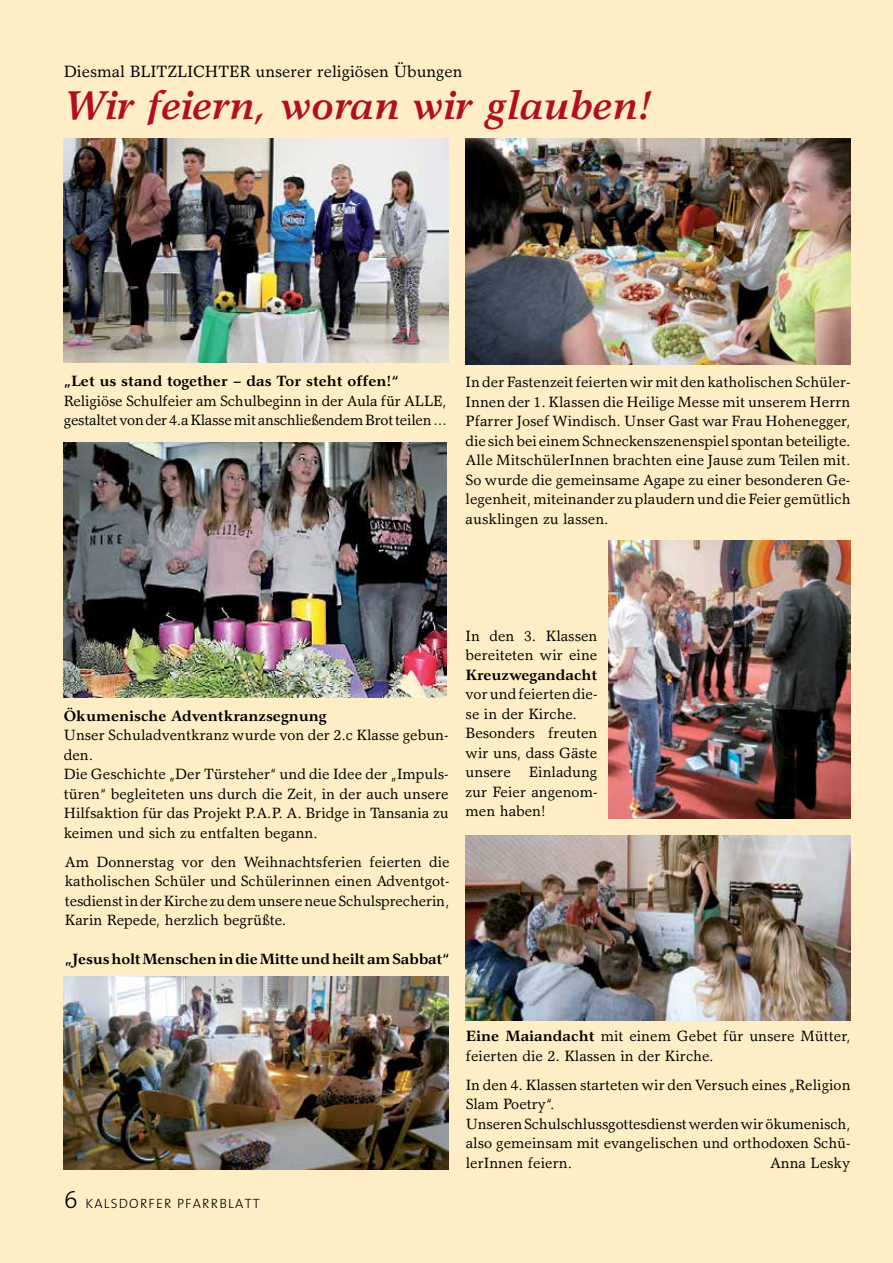
<style>
.page{position:relative;width:893px;height:1263px;background:#ffedc5}
.page>*{position:absolute;margin:0;border:0;box-sizing:border-box;transform-origin:0 0}
.t1{font:italic 700 40.5px "Garth Graphic";color:#b10e23}
.t2{font:16.5px "Garth Graphic";color:#000}
.t3{font:15px/19.5px "Garth Graphic";color:#000}
.t4{font:700 15px "Garth Graphic";color:#000}
.t5{font:300 13.5px "The Sans";letter-spacing:.09em;color:#000}
.s1{font-size:24px}
.s2{font-weight:700}
</style>
<div class="page">
<img style="left:64px;top:976px;width:385px;height:193px">
<img style="left:466px;top:139px;width:384px;height:225px">
<img style="left:64px;top:139px;width:385px;height:224px">
<img style="left:64px;top:443px;width:382px;height:255px">
<img style="left:608px;top:540px;width:242px;height:279px">
<img style="left:466px;top:836px;width:384px;height:185px">
<p class="t2" style="left:64px;top:61px;width:400px">Diesmal BLITZLICHTER unserer religiösen Übungen</p>
<h1 class="t1" style="left:64px;top:81px;width:589px">Wir feiern, woran wir glauben!</h1>
<p class="t4" style="left:64px;top:372px;width:337px">„Let us stand together – das Tor steht offen!“</p>
<p class="t3" style="left:64px;top:390px;width:385px">Religiöse Schulfeier am Schulbeginn in der Aula für ALLE, gestaltet von der 4.a Klasse mit anschließendem Brot teilen …</p>
<p class="t3" style="left:466px;top:372px;width:387px;text-align:justify">In der Fastenzeit feierten wir mit den katholischen Schüler-Innen der 1. Klassen die Heilige Messe mit unserem Herrn Pfarrer Josef Windisch. Unser Gast war Frau Hohenegger, die sich bei einem Schneckenszenenspiel spontan beteiligte.<br>Alle MitschülerInnen brachten eine Jause zum Teilen mit.<br>So wurde die gemeinsame Agape zu einer besonderen Ge&shy;legenheit, miteinander zu plaudern und die Feier gemütlich ausklingen zu lassen.</p>
<p class="t4" style="left:64px;top:707px;width:264px">Ökumenische Adventkranzsegnung</p>
<p class="t3" style="left:64px;top:725px;width:386px">Unser Schuladventkranz wurde von der 2.c Klasse gebun&shy;den.<br>Die Geschichte „Der Türsteher“ und die Idee der „Impuls&shy;türen“ begleiteten uns durch die Zeit, in der auch unsere Hilfsaktion für das Projekt P.A.P. A. Bridge in Tansania zu keimen und sich zu entfalten begann.</p>
<p class="t3" style="left:65px;top:852px;width:386px;text-align:justify">Am Donnerstag vor den Weihnachtsferien feierten die katholischen Schüler und Schülerinnen einen Adventgot&shy;tesdienst in der Kirche zu dem unsere neue Schulsprecherin, Karin Repede, herzlich begrüßte.</p>
<p class="t4" style="left:65px;top:950px;width:386px">„Jesus holt Menschen in die Mitte und heilt am Sabbat“</p>
<p class="t3" style="left:466px;top:626px;width:133px">In den 3. Klassen bereiteten wir eine</p>
<p class="t4" style="left:466px;top:665px;width:133px">Kreuzwegandacht</p>
<p class="t3" style="left:466px;top:684px;width:133px">vor und feierten die&shy;se in der Kirche.<br>Besonders freuten wir uns, dass Gäste unsere Einladung zur Feier angenom&shy;men haben!</p>
<p class="t5" style="left:64px;top:1192px;width:198px"><span class="s1">6</span> KALSDORFER PFARRBLATT</p>
<p class="t3" style="left:466px;top:1026px;width:386px"><span class="s2">Eine Maiandacht</span> mit einem Gebet für unsere Mütter, feierten die 2. Klassen in der Kirche.</p>
<p class="t3" style="left:466px;top:1074px;width:386px">In den 4. Klassen starteten wir den Versuch eines „Religion Slam Poetry“.<br>Unseren Schulschlussgottesdienst werden wir ökumenisch, also gemeinsam mit evangelischen und orthodoxen Schü&shy;lerInnen feiern.</p>
<p class="t3" style="left:770px;top:1152px;width:82px">Anna Lesky</p>
</div>
